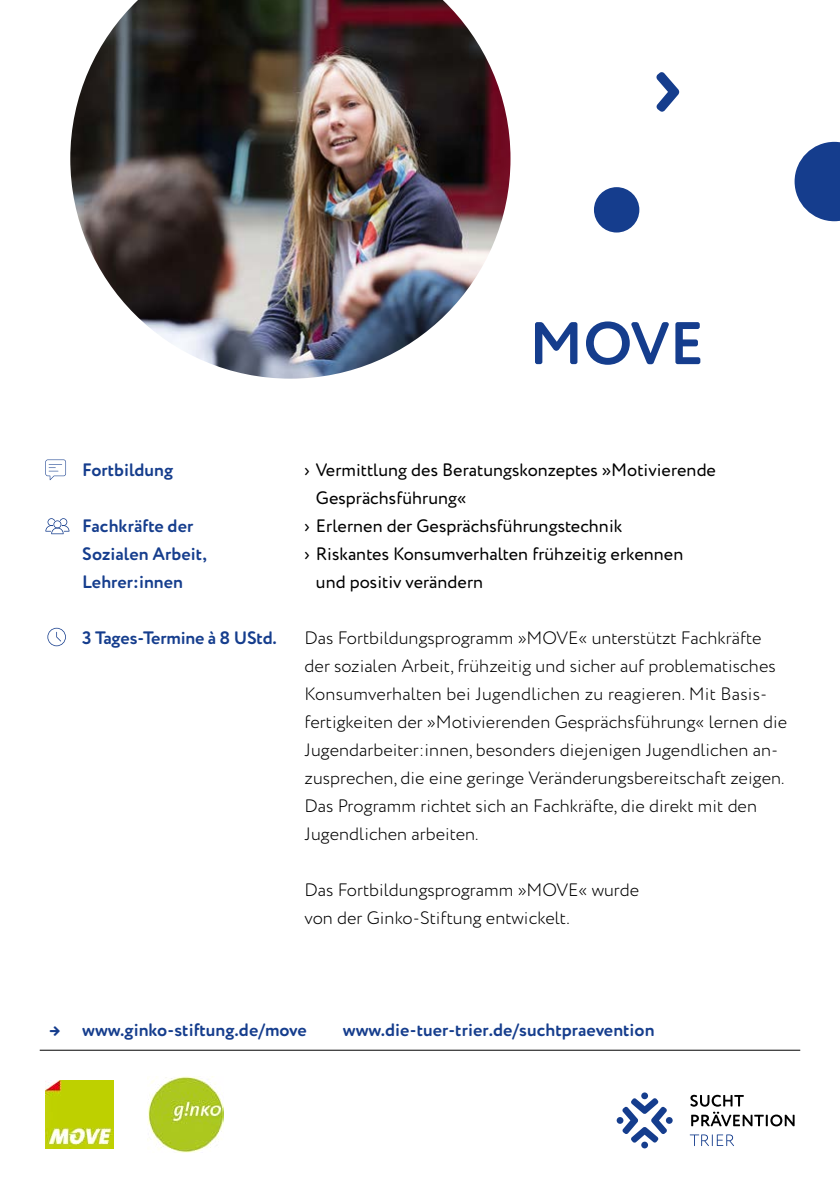
<style>
.page{position:relative;width:840px;height:1191px;background:#fff}
.page>*{position:absolute;margin:0;border:0;box-sizing:border-box;transform-origin:0 0}
.t1{font:700 60px "Circe Rounded";color:#153d8d}
.t2{font:300 18px/28px "Circe Rounded";color:#000}
.t3{font:18px "Circe Rounded";color:#000}
.t4{font:700 18px/28px "Circe Rounded";color:#153d8d}
</style>
<div class="page">
<div style="left:641px;top:1092px;width:6px;height:7px;background:#153d8d;border-radius:50%"></div>
<div style="left:641px;top:1141px;width:6px;height:7px;background:#153d8d;border-radius:50%"></div>
<svg style="left:665px;top:1117px;width:7px;height:6px"></svg>
<svg style="left:622px;top:1098px;width:44px;height:44px"></svg>
<div style="left:616px;top:1117px;width:7px;height:6px;background:#153d8d;border-radius:50%"></div>
<svg style="left:690px;top:1094px;width:104px;height:32px"></svg>
<svg style="left:689px;top:1134px;width:44px;height:12px"></svg>
<svg style="left:794px;top:142px;width:45px;height:79px"></svg>
<div style="left:593px;top:187px;width:46px;height:45px;background:#153d8d;border-radius:50%"></div>
<svg style="left:656px;top:72px;width:22px;height:40px"></svg>
<svg style="left:45px;top:459px;width:21px;height:21px"></svg>
<svg style="left:45px;top:518px;width:24px;height:16px"></svg>
<svg style="left:47px;top:628px;width:19px;height:18px"></svg>
<img style="left:70px;top:0;width:440px;height:379px">
<img style="left:45px;top:1080px;width:68px;height:68px">
<img style="left:147px;top:1076px;width:76px;height:76px">
<hr style="left:40px;top:1049px;width:759px;height:1px;background:#000">
<h1 class="t1" style="left:529px;top:308px;width:176px">MOVE</h1>
<p class="t4" style="left:82px;top:456px;width:92px">Fortbildung</p>
<p class="t4" style="left:82px;top:512px;width:126px">Fachkräfte der<br>Sozialen Arbeit,<br>Lehrer:innen</p>
<p class="t4" style="left:82px;top:624px;width:196px">3 Tages-Termine à 8 UStd.</p>
<p class="t3" style="left:304px;top:459px;width:413px">› Vermittlung des Beratungskonzeptes »Motivierende</p>
<p class="t3" style="left:316px;top:487px;width:152px">Gesprächsführung«</p>
<p class="t3" style="left:304px;top:515px;width:319px">› Erlernen der Gesprächsführungstechnik</p>
<p class="t3" style="left:304px;top:543px;width:380px">› Riskantes Konsumverhalten frühzeitig erkennen</p>
<p class="t3" style="left:316px;top:571px;width:169px">und positiv verändern</p>
<p class="t2" style="left:304px;top:625px;width:484px">Das Fortbildungsprogramm »MOVE« unterstützt Fachkräfte der sozialen Arbeit, frühzeitig und sicher auf problematisches Konsumverhalten bei Jugendlichen zu reagieren. Mit Basis&shy;fertigkeiten der »Motivierenden Gesprächsführung« lernen die Jugendarbeiter:innen, besonders diejenigen Jugendlichen an&shy;zusprechen, die eine geringe Veränderungsbereitschaft zeigen.<br>Das Programm richtet sich an Fachkräfte, die direkt mit den Jugendlichen arbeiten.</p>
<p class="t2" style="left:304px;top:877px;width:336px">Das Fortbildungsprogramm »MOVE« wurde von der Ginko-Stiftung entwickelt.</p>
<p class="t4" style="left:49px;top:1016px;width:259px">→ www.ginko-stiftung.de/move</p>
<p class="t4" style="left:343px;top:1016px;width:313px">www.die-tuer-trier.de/suchtpraevention</p>
</div>
